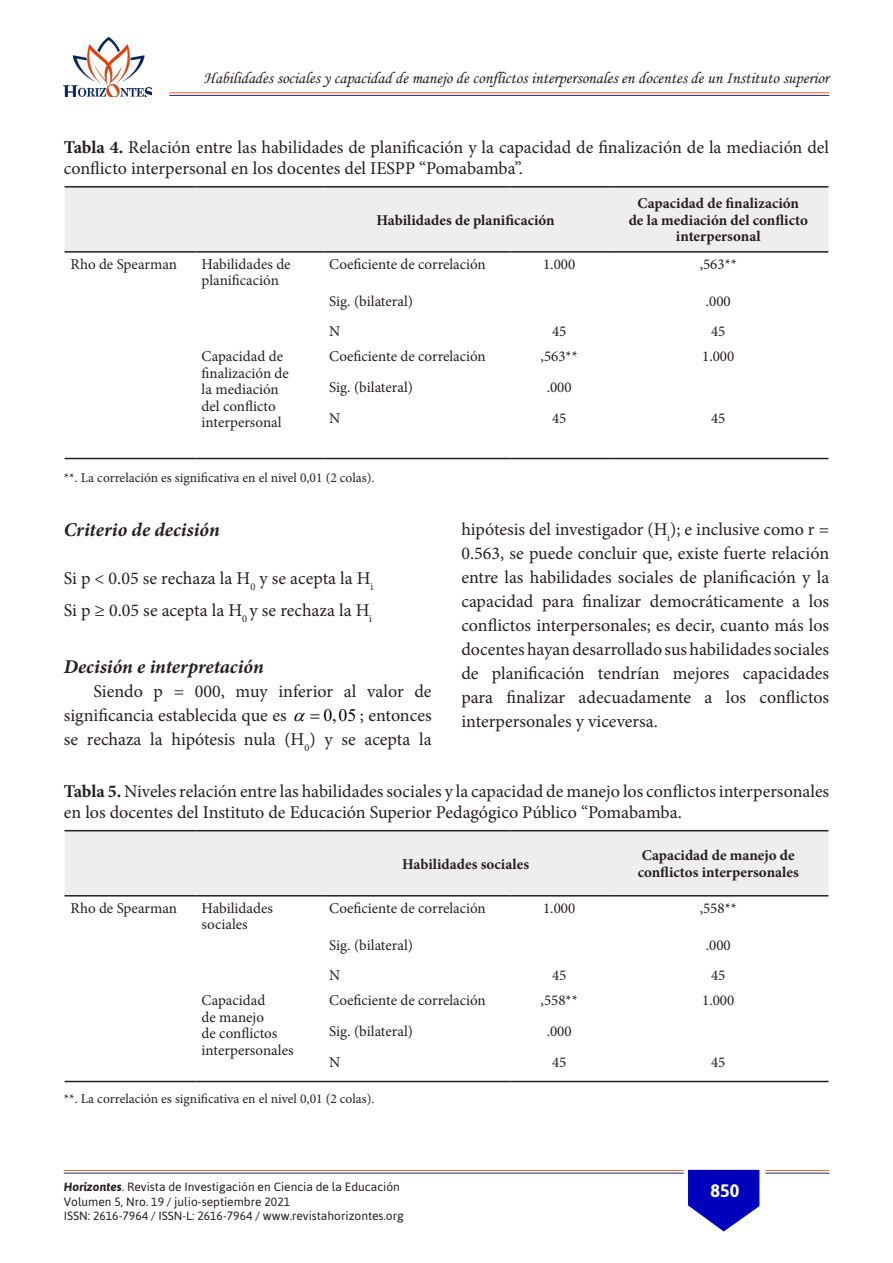
<style>
.page{position:relative;width:893px;height:1263px;background:#fff}
.page>*{position:absolute;margin:0;border:0;box-sizing:border-box;transform-origin:0 0}
.Titulo_Bold_Italic{font:italic 700 19.5px "Minion Pro";letter-spacing:.005em;color:#231f20}
.List_Paragraph_Sub_T{font:18px/24px "Minion Pro";color:#231f20}
.t1{font:700 18px "Asap";color:#fff}
.t2{font:16.5px "Monotype Corsiva";color:#231f20}
.t3{font:15px/16.5px "Minion Pro";color:#231f20}
.t4{font:700 15px/16.5px "Minion Pro";color:#231f20;text-align:center}
.t5{font:13.5px "Minion Pro";color:#231f20}
.t6{font:12px/14.4px "Asap";color:#231f20}
.s1{font-weight:700}
.s2{font-family:"Times New Roman";font-size:17.55px;color:#000}
.s3{font-weight:700;font-style:italic}
</style>
<div class="page">
<img style="left:63px;top:36px;width:89px;height:61px">
<hr style="left:169px;top:95px;width:660px;height:1px;background:#30327d">
<hr style="left:169px;top:92px;width:660px;height:1px;background:#f36821">
<hr style="left:64px;top:1172px;width:620px;height:2px;background:#30327d">
<hr style="left:64px;top:1170px;width:620px;height:1px;background:#f36821">
<hr style="left:765px;top:1172px;width:64px;height:2px;background:#30327d">
<hr style="left:765px;top:1170px;width:64px;height:1px;background:#f36821">
<svg style="left:688px;top:1170px;width:71px;height:61px"></svg>
<div style="left:65px;top:188px;width:763px;height:63px;background:#eeeeef"></div>
<hr style="left:65px;top:186px;width:131px;height:2px;background:#231f20">
<hr style="left:196px;top:186px;width:127px;height:2px;background:#231f20">
<hr style="left:323px;top:186px;width:187px;height:2px;background:#231f20">
<hr style="left:510px;top:186px;width:98px;height:2px;background:#231f20">
<hr style="left:608px;top:186px;width:220px;height:2px;background:#231f20">
<hr style="left:65px;top:251px;width:131px;height:2px;background:#231f20">
<hr style="left:196px;top:251px;width:127px;height:2px;background:#231f20">
<hr style="left:323px;top:251px;width:187px;height:2px;background:#231f20">
<hr style="left:510px;top:251px;width:98px;height:2px;background:#231f20">
<hr style="left:608px;top:251px;width:220px;height:2px;background:#231f20">
<hr style="left:65px;top:458px;width:131px;height:1px;background:#231f20">
<hr style="left:196px;top:458px;width:127px;height:1px;background:#231f20">
<hr style="left:323px;top:458px;width:187px;height:1px;background:#231f20">
<hr style="left:510px;top:458px;width:98px;height:1px;background:#231f20">
<hr style="left:608px;top:458px;width:220px;height:1px;background:#231f20">
<div style="left:65px;top:831px;width:763px;height:64px;background:#eeeeef"></div>
<hr style="left:65px;top:830px;width:131px;height:1px;background:#231f20">
<hr style="left:196px;top:830px;width:127px;height:1px;background:#231f20">
<hr style="left:323px;top:830px;width:187px;height:1px;background:#231f20">
<hr style="left:510px;top:830px;width:98px;height:1px;background:#231f20">
<hr style="left:608px;top:830px;width:220px;height:1px;background:#231f20">
<hr style="left:65px;top:895px;width:131px;height:1px;background:#231f20">
<hr style="left:196px;top:895px;width:127px;height:1px;background:#231f20">
<hr style="left:323px;top:895px;width:187px;height:1px;background:#231f20">
<hr style="left:510px;top:895px;width:98px;height:1px;background:#231f20">
<hr style="left:608px;top:895px;width:220px;height:1px;background:#231f20">
<hr style="left:65px;top:1081px;width:131px;height:1px;background:#231f20">
<hr style="left:196px;top:1081px;width:127px;height:1px;background:#231f20">
<hr style="left:323px;top:1081px;width:187px;height:1px;background:#231f20">
<hr style="left:510px;top:1081px;width:98px;height:1px;background:#231f20">
<hr style="left:608px;top:1081px;width:220px;height:1px;background:#231f20">
<p class="t2" style="left:204px;top:68px;width:627px">Habilidades sociales y capacidad de manejo de conflictos interpersonales en docentes de un Instituto superior</p>
<p class="List_Paragraph_Sub_T" style="left:64px;top:137px;width:767px;line-height:21px"><span class="s1">Tabla 4.</span> Relación entre las habilidades de planificación y la capacidad de finalización de la mediación del conflicto interpersonal en los docentes del IESPP “Pomabamba”.</p>
<p class="t4" style="left:376px;top:212px;width:180px">Habilidades de planificación</p>
<p class="t4" style="left:629px;top:195px;width:181px">Capacidad de finalización de la mediación del conflicto interpersonal</p>
<p class="t3" style="left:71px;top:256px;width:108px">Rho de Spearman</p>
<p class="t3" style="left:202px;top:256px;width:90px">Habilidades de planificación</p>
<p class="t3" style="left:329px;top:256px;width:158px">Coeficiente de correlación</p>
<p class="t3" style="left:543px;top:256px;width:34px">1.000</p>
<p class="t3" style="left:700px;top:256px;width:39px">,563**</p>
<p class="t3" style="left:329px;top:293px;width:85px">Sig. (bilateral)</p>
<p class="t3" style="left:706px;top:293px;width:27px">.000</p>
<p class="t3" style="left:329px;top:323px;width:13px">N</p>
<p class="t3" style="left:552px;top:323px;width:16px">45</p>
<p class="t3" style="left:711px;top:323px;width:16px">45</p>
<p class="t3" style="left:202px;top:348px;width:89px">Capacidad de finalización de la mediación del conflicto interpersonal</p>
<p class="t3" style="left:329px;top:348px;width:158px">Coeficiente de correlación</p>
<p class="t3" style="left:541px;top:348px;width:39px">,563**</p>
<p class="t3" style="left:702px;top:348px;width:34px">1.000</p>
<p class="t3" style="left:329px;top:379px;width:85px">Sig. (bilateral)</p>
<p class="t3" style="left:547px;top:379px;width:27px">.000</p>
<p class="t3" style="left:329px;top:410px;width:13px">N</p>
<p class="t3" style="left:552px;top:410px;width:16px">45</p>
<p class="t3" style="left:711px;top:410px;width:16px">45</p>
<p class="t5" style="left:64px;top:468px;width:312px">**. La correlación es significativa en el nivel 0,01 (2 colas).</p>
<p class="Titulo_Bold_Italic" style="left:64px;top:516px;width:157px">Criterio de decisión</p>
<p class="List_Paragraph_Sub_T" style="left:64px;top:566px;width:311px">Si p &lt; 0.05 se rechaza la H<sub>0</sub> y se acepta la H<sub>i</sub></p>
<p class="List_Paragraph_Sub_T" style="left:64px;top:599px;width:310px">Si p ≥ 0.05 se acepta la H<sub>0</sub> y se rechaza la H<sub>i</sub></p>
<p class="Titulo_Bold_Italic" style="left:64px;top:653px;width:201px">Decisión e interpretación</p>
<p class="List_Paragraph_Sub_T" style="left:64px;top:679px;width:369px;text-indent:30px">Siendo p = 000, muy inferior al valor de significancia establecida que es</p>
<p class="List_Paragraph_Sub_T" style="left:324px;top:703px;width:109px"><span class="s2">0,05</span> ; entonces</p>
<p class="List_Paragraph_Sub_T" style="left:64px;top:727px;width:369px">se rechaza la hipótesis nula (H<sub>0</sub>) y se acepta la</p>
<p class="List_Paragraph_Sub_T" style="left:461px;top:517px;width:369px;text-align:justify">hipótesis del investigador (H<sub>i</sub>); e inclusive como r = 0.563, se puede concluir que, existe fuerte relación entre las habilidades sociales de planificación y la capacidad para finalizar democráticamente a los conflictos interpersonales; es decir, cuanto más los docentes hayan desarrollado sus habilidades sociales de planificación tendrían mejores capacidades para finalizar adecuadamente a los conflictos interpersonales y viceversa.</p>
<p class="List_Paragraph_Sub_T" style="left:64px;top:781px;width:767px;line-height:21px"><span class="s1">Tabla 5.</span> Niveles relación entre las habilidades sociales y la capacidad de manejo los conflictos interpersonales en los docentes del Instituto de Educación Superior Pedagógico Público “Pomabamba.</p>
<p class="t4" style="left:402px;top:855px;width:128px">Habilidades sociales</p>
<p class="t4" style="left:638px;top:847px;width:163px;text-align:left">Capacidad de manejo de conflictos interpersonales</p>
<p class="t3" style="left:71px;top:900px;width:108px">Rho de Spearman</p>
<p class="t3" style="left:202px;top:900px;width:73px">Habilidades sociales</p>
<p class="t3" style="left:329px;top:900px;width:158px">Coeficiente de correlación</p>
<p class="t3" style="left:543px;top:900px;width:34px">1.000</p>
<p class="t3" style="left:700px;top:900px;width:39px">,558**</p>
<p class="t3" style="left:329px;top:937px;width:85px">Sig. (bilateral)</p>
<p class="t3" style="left:706px;top:937px;width:27px">.000</p>
<p class="t3" style="left:329px;top:967px;width:13px">N</p>
<p class="t3" style="left:552px;top:967px;width:16px">45</p>
<p class="t3" style="left:711px;top:967px;width:16px">45</p>
<p class="t3" style="left:202px;top:992px;width:93px">Capacidad<br>de manejo<br>de conflictos interpersonales</p>
<p class="t3" style="left:329px;top:992px;width:158px">Coeficiente de correlación</p>
<p class="t3" style="left:541px;top:992px;width:39px">,558**</p>
<p class="t3" style="left:702px;top:992px;width:34px">1.000</p>
<p class="t3" style="left:329px;top:1023px;width:85px">Sig. (bilateral)</p>
<p class="t3" style="left:547px;top:1023px;width:27px">.000</p>
<p class="t3" style="left:329px;top:1054px;width:13px">N</p>
<p class="t3" style="left:552px;top:1054px;width:16px">45</p>
<p class="t3" style="left:711px;top:1054px;width:16px">45</p>
<p class="t5" style="left:64px;top:1089px;width:312px">**. La correlación es significativa en el nivel 0,01 (2 colas).</p>
<p class="t6" style="left:64px;top:1180px;width:341px"><span class="s3">Horizontes</span>. Revista de Investigación en Ciencia de la Educación<br>Volumen 5, Nro. 19 / julio-septiembre 2021<br>ISSN: 2616-7964 / ISSN-L: 2616-7964 / www.revistahorizontes.org</p>
<p class="t1" style="left:711px;top:1180px;width:30px">850</p>
</div>
